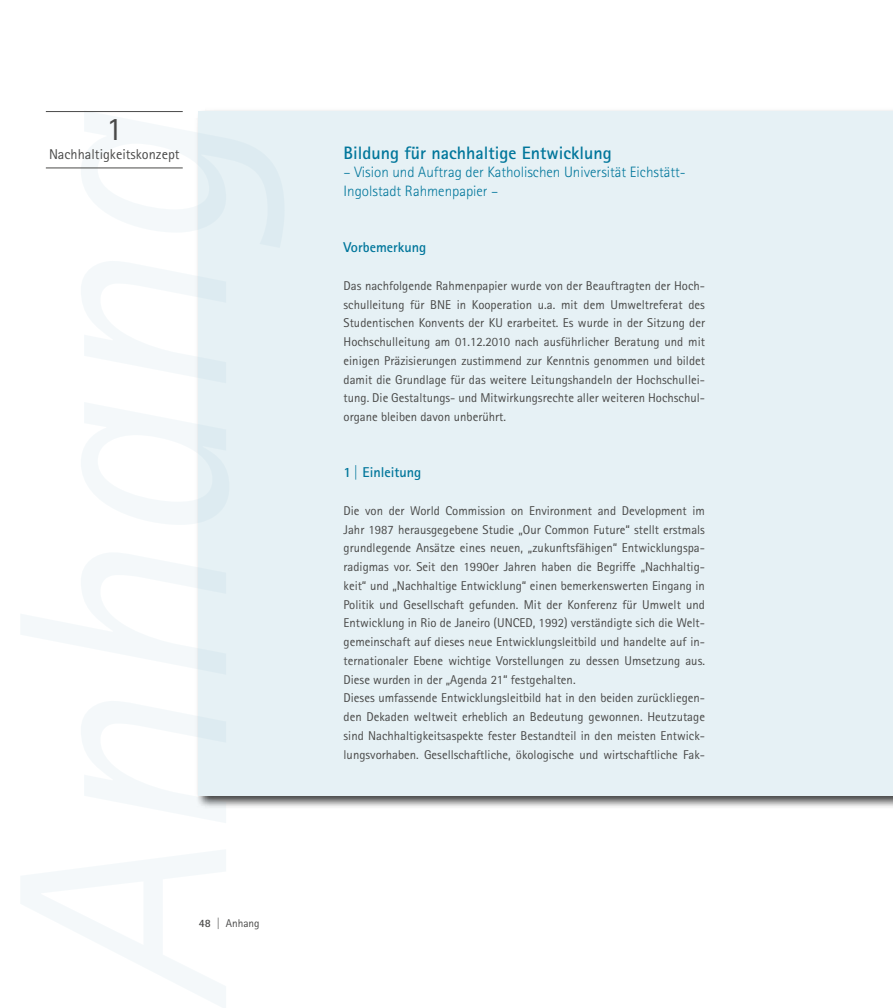
<style>
.page{position:relative;width:893px;height:1008px;background:#fff}
.page>*{position:absolute;margin:0;border:0;box-sizing:border-box;transform-origin:0 0}
.t1{font:33px "Rotis Sans Serif Pro";color:#494948}
.t2{font:700 18px "Rotis Sans Serif Pro";color:#00769b}
.t3{font:300 15px/18.8px "Rotis Sans Serif Pro";color:#00769b}
.t4{font:700 14.25px "Rotis Sans Serif Pro";color:#00769b}
.t5{font:14.25px "Rotis Sans Serif Pro";color:#494948}
.t6{font:12.75px/18.8px "Rotis Sans Serif Pro";color:#494948;text-align:justify}
.t7{font:11.25px "Rotis Sans Serif Pro";color:#494948}
.s1{font-weight:700}
</style>
<div class="page">
<div style="left:195px;top:108px;width:698px;height:701px;background:#000;opacity:.75"></div>
<div style="left:199px;top:112px;width:694px;height:684px;background:#e6f1f5"></div>
<svg style="left:21px;top:110px;width:264px;height:898px"></svg>
<hr style="left:46px;top:168px;width:137px;height:1px;background:#494948">
<hr style="left:46px;top:111px;width:137px;height:1px;background:#494948">
<h1 class="t1" style="left:106px;top:109px;width:18px">1</h1>
<p class="t5" style="left:49px;top:145px;width:132px">Nachhaltigkeitskonzept</p>
<p class="t7" style="left:199px;top:917px;width:62px"><span class="s1">48</span> | Anhang</p>
<h2 class="t2" style="left:344px;top:141px;width:270px">Bildung für nachhaltige Entwicklung</h2>
<p class="t3" style="left:344px;top:163px;width:344px">– Vision und Auftrag der Katholischen Universität Eichstätt-<br>Ingolstadt Rahmenpapier –</p>
<p class="t4" style="left:344px;top:238px;width:84px">Vorbemerkung</p>
<p class="t6" style="left:344px;top:276px;width:363px">Das nachfolgende Rahmenpapier wurde von der Beauftragten der Hoch&shy;schulleitung für BNE in Kooperation u.a. mit dem Umweltreferat des Studentischen Konvents der KU erarbeitet. Es wurde in der Sitzung der Hochschulleitung am 01.12.2010 nach ausführlicher Beratung und mit einigen Präzisierungen zustimmend zur Kenntnis genommen und bildet damit die Grundlage für das weitere Leitungshandeln der Hochschullei&shy;tung. Die Gestaltungs- und Mitwirkungsrechte aller weiteren Hochschul&shy;organe bleiben davon unberührt.</p>
<p class="t4" style="left:344px;top:463px;width:79px">1 | Einleitung</p>
<p class="t6" style="left:344px;top:501px;width:363px;text-align:left">Die von der World Commission on Environment and Development im Jahr 1987 herausgegebene Studie „Our Common Future“ stellt erstmals grundlegende Ansätze eines neuen, „zukunftsfähigen“ Entwicklungspa&shy;radigmas vor. Seit den 1990er Jahren haben die Begriffe „Nachhaltig&shy;keit“ und „Nachhaltige Entwicklung“ einen bemerkenswerten Eingang in Politik und Gesellschaft gefunden. Mit der Konferenz für Umwelt und Entwicklung in Rio de Janeiro (UNCED, 1992) verständigte sich die Welt&shy;gemeinschaft auf dieses neue Entwicklungsleitbild und handelte auf in&shy;ternationaler Ebene wichtige Vorstellungen zu dessen Umsetzung aus.<br>Diese wurden in der „Agenda 21“ festgehalten.<br>Dieses umfassende Entwicklungsleitbild hat in den beiden zurückliegen&shy;den Dekaden weltweit erheblich an Bedeutung gewonnen. Heutzutage sind Nachhaltigkeitsaspekte fester Bestandteil in den meisten Entwick&shy;lungsvorhaben. Gesellschaftliche, ökologische und wirtschaftliche Fak-</p>
</div>
